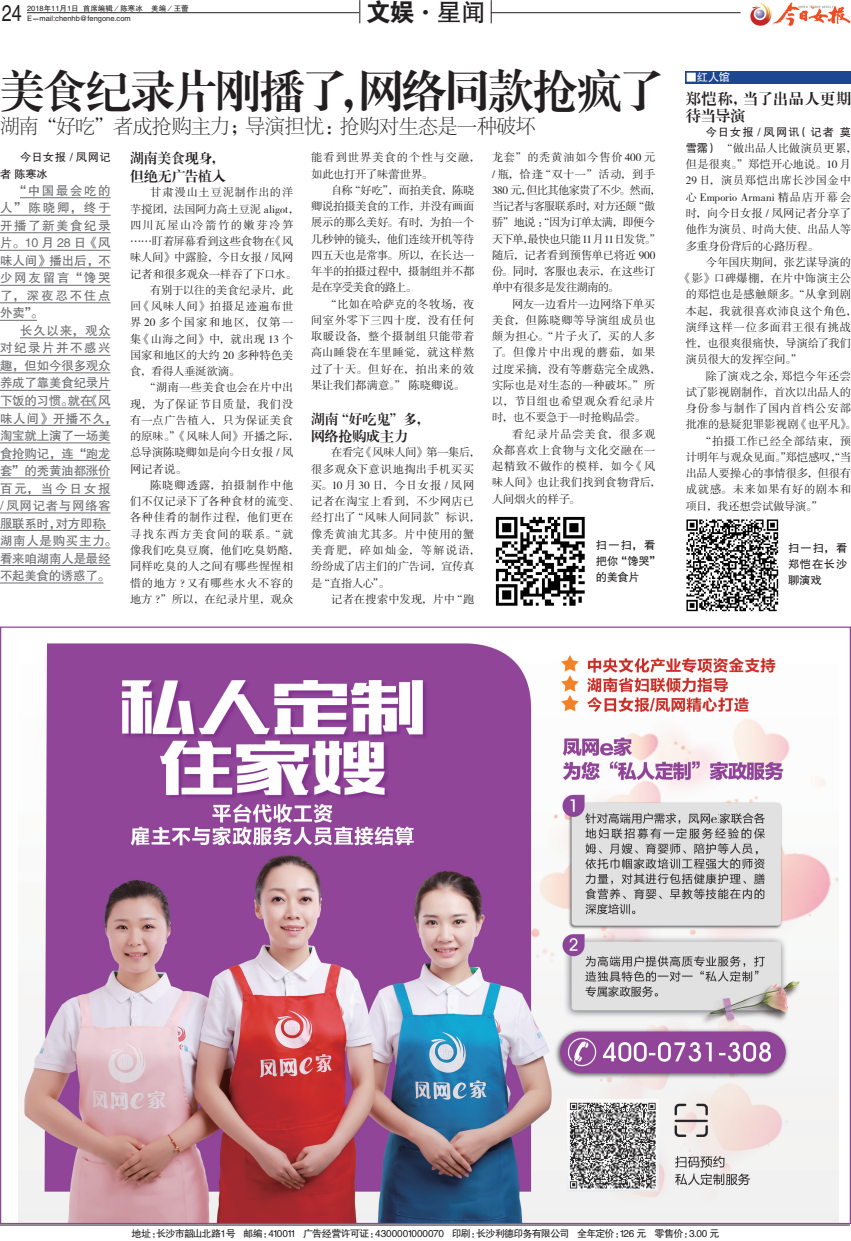
<style>
.page{position:relative;width:851px;height:1241px;background:#fff}
.page>*{position:absolute;margin:0;border:0;box-sizing:border-box;transform-origin:0 0}
.t1{font:45px "FZXBSJW GB1 0";letter-spacing:-.035em;color:#231f20}
.t2{font:25px "FZHTJW GB1 0";color:#231f20}
.t3{font:22.62px "FZHTJW GB1 0";color:#231f20;scale:.8 1}
.t4{font:20px "FZSYJW GB1 0";letter-spacing:-.03em;color:#231f20}
.t5{font:15px/17.5px "FZXBSJW GB1 0";letter-spacing:.02em;color:#231f20}
.t6{font:15px "FZSSJW GB1 0";color:#231f20}
.t7{font:13.75px/17.5px "FZXBSJW GB1 0";color:#231f20}
.t8{font:12.5px/17.5px "FZHTJW GB1 0";letter-spacing:-.01em;color:#6c6d70;text-align:justify}
.t9{font:11.25px/16.2px "FZSSJW GB1 0";letter-spacing:.015em;color:#231f20;text-align:justify}
.t10{font:11.25px/16.2px "FZSSJW GB1 0";letter-spacing:-.035em;color:#231f20}
.t11{font:11.25px/16.2px "FZSSJW GB1 0";letter-spacing:.035em;color:#231f20}
.t12{font:11.25px "FZSSJW GB1 0";letter-spacing:-.01em;color:#231f20}
.t13{font:11.25px/16.2px "FZSSJW GB1 0";letter-spacing:.04em;color:#231f20}
.t14{font:11.25px "FZSSJW GB1 0";letter-spacing:-.005em;color:#231f20}
.t15{font:11.25px "FZSSJW GB1 0";letter-spacing:.045em;color:#231f20}
.t16{font:11.25px/16.2px "FZSSJW GB1 0";letter-spacing:.08em;color:#231f20}
.t17{font:11.25px "FZSSJW GB1 0";letter-spacing:-.015em;color:#231f20}
.t18{font:11.25px "FZSSJW GB1 0";letter-spacing:.105em;color:#231f20}
.t19{font:11.25px "FZSSJW GB1 0";letter-spacing:.05em;color:#231f20}
.t20{font:11.25px "FZSSJW GB1 0";letter-spacing:.06em;color:#231f20}
.t21{font:11.25px "FZSSJW GB1 0";letter-spacing:.065em;color:#231f20}
.t22{font:11.25px "FZSSJW GB1 0";letter-spacing:-.025em;color:#231f20}
.t23{font:11.25px/16.2px "FZHTJW GB1 0";letter-spacing:-.005em;color:#231f20}
.t24{font:11.25px/16.2px "FZHTJW GB1 0";letter-spacing:.06em;color:#231f20;text-align:justify}
.t25{font:11.25px "FZSSJW GB1 0";letter-spacing:.07em;color:#231f20}
.t26{font:11.25px "FZSSJW GB1 0";letter-spacing:.125em;color:#231f20}
.t27{font:11.25px "FZHTJW GB1 0";letter-spacing:.105em;color:#231f20}
.t28{font:11.25px/16.2px "FZHTJW GB1 0";letter-spacing:.015em;color:#231f20}
.t29{font:11.25px "FZHTJW GB1 0";color:#fff}
.t30{font:10px "FZHTJW GB1 0";letter-spacing:-.06em;color:#231f20}
.t31{font:7.5px/10px "FZHTJW GB1 0";color:#231f20}
.s1{font-family:"FZDHTJW GB1 0"}
.s2{font-family:"FZHTJW GB1 0"}
</style>
<div class="page">
<div style="left:685px;top:71px;width:165px;height:13px;background:#1c4691"></div>
<hr style="left:27px;top:12px;width:713px;height:1px;background:#231f20">
<div style="left:359px;top:0;width:132px;height:25px;background:#fff"></div>
<svg style="left:359px;top:0;width:1px;height:23px"></svg>
<svg style="left:491px;top:0;width:1px;height:23px"></svg>
<img style="left:750px;top:2px;width:100px;height:23px">
<hr style="left:0;top:1224px;width:849px;height:1px;background:#231f20">
<img style="left:19px;top:643px;width:819px;height:578px">
<div style="left:754px;top:843px;width:10px;height:11px;background:#e1e1e1"></div>
<div style="left:710px;top:813px;width:8px;height:11px;background:#e1e1e1"></div>
<hr style="left:20px;top:197px;width:91px;height:1px;background:#6c6d70">
<hr style="left:0;top:215px;width:111px;height:1px;background:#6c6d70">
<hr style="left:0;top:232px;width:111px;height:1px;background:#6c6d70">
<hr style="left:0;top:250px;width:111px;height:1px;background:#6c6d70">
<hr style="left:0;top:267px;width:111px;height:1px;background:#6c6d70">
<hr style="left:0;top:285px;width:111px;height:1px;background:#6c6d70">
<hr style="left:0;top:302px;width:111px;height:1px;background:#6c6d70">
<hr style="left:0;top:320px;width:37px;height:1px;background:#6c6d70">
<hr style="left:20px;top:337px;width:90px;height:1px;background:#6c6d70">
<hr style="left:0;top:355px;width:110px;height:1px;background:#6c6d70">
<hr style="left:0;top:372px;width:110px;height:1px;background:#6c6d70">
<hr style="left:0;top:390px;width:110px;height:1px;background:#6c6d70">
<hr style="left:0;top:407px;width:110px;height:1px;background:#6c6d70">
<hr style="left:0;top:425px;width:110px;height:1px;background:#6c6d70">
<hr style="left:0;top:442px;width:110px;height:1px;background:#6c6d70">
<hr style="left:0;top:460px;width:110px;height:1px;background:#6c6d70">
<hr style="left:0;top:477px;width:110px;height:1px;background:#6c6d70">
<hr style="left:0;top:495px;width:110px;height:1px;background:#6c6d70">
<hr style="left:0;top:512px;width:110px;height:1px;background:#6c6d70">
<hr style="left:0;top:530px;width:110px;height:1px;background:#6c6d70">
<hr style="left:0;top:547px;width:110px;height:1px;background:#6c6d70">
<hr style="left:0;top:565px;width:110px;height:1px;background:#6c6d70">
<hr style="left:0;top:582px;width:103px;height:1px;background:#6c6d70">
<img style="left:495px;top:516px;width:90px;height:90px">
<img style="left:686px;top:519px;width:93px;height:93px">
<h3 class="t3" style="left:2px;top:1px;width:27px">24</h3>
<p class="t31" style="left:27px;top:3px;width:163px">2018年11月1日 首席编辑／陈寒冰 美编／王蕾<br>E－mail:chenhb@fengone.com</p>
<h2 class="t2" style="left:365px;top:-1px;width:121px"><span class="s1">文娱</span>·星闻</h2>
<h1 class="t1" style="left:-1px;top:66px;width:666px">美食纪录片刚播了，网络同款抢疯了</h1>
<p class="t29" style="left:685px;top:70px;width:46px">■红人馆</p>
<p class="t7" style="left:130px;top:150px;width:97px">湖南美食现身，但绝无广告植入</p>
<p class="t21" style="left:150px;top:186px;width:145px">甘肃漫山土豆泥制作出的洋</p>
<p class="t12" style="left:130px;top:203px;width:170px">芋搅团，法国阿力高土豆泥 aligot，</p>
<p class="t26" style="left:130px;top:219px;width:165px">四川瓦屋山冷箭竹的嫩芽冷笋</p>
<p class="t14" style="left:130px;top:235px;width:165px">……盯着屏幕看到这些食物在《风</p>
<p class="t9" style="left:130px;top:250px;width:165px">味人间》中露脸，今日女报 / 凤网</p>
<p class="t14" style="left:130px;top:268px;width:168px">记者和很多观众一样吞了下口水。</p>
<p class="t12" style="left:150px;top:284px;width:145px">有别于以往的美食纪录片，此</p>
<p class="t25" style="left:130px;top:300px;width:165px">回《风味人间》拍摄足迹遍布世</p>
<p class="t18" style="left:130px;top:316px;width:165px">界 20 多个国家和地区，仅第一</p>
<p class="t15" style="left:130px;top:333px;width:165px">集《山海之间》中，就出现 13 个</p>
<p class="t9" style="left:130px;top:347px;width:165px">国家和地区的大约 20 多种特色美</p>
<p class="t12" style="left:130px;top:365px;width:111px">食，看得人垂涎欲滴。</p>
<p class="t9" style="left:144px;top:380px;width:150px">“湖南一些美食也会在片中出</p>
<p class="t21" style="left:130px;top:398px;width:165px">现，为了保证节目质量，我们没</p>
<p class="t13" style="left:130px;top:412px;width:165px">有一点广告植入，只为保证美食</p>
<p class="t9" style="left:130px;top:429px;width:170px">的原味。”《风味人间》开播之际，</p>
<p class="t17" style="left:130px;top:446px;width:165px">总导演陈晓卿如是向今日女报 / 凤</p>
<p class="t9" style="left:130px;top:461px;width:58px">网记者说。</p>
<p class="t16" style="left:150px;top:477px;width:145px">陈晓卿透露，拍摄制作中他</p>
<p class="t9" style="left:130px;top:494px;width:170px">们不仅记录下了各种食材的流变、</p>
<p class="t15" style="left:130px;top:511px;width:165px">各种佳肴的制作过程，他们更在</p>
<p class="t18" style="left:130px;top:528px;width:165px">寻找东西方美食间的联系。“就</p>
<p class="t9" style="left:130px;top:542px;width:170px">像我们吃臭豆腐，他们吃臭奶酪，</p>
<p class="t13" style="left:130px;top:559px;width:165px">同样吃臭的人之间有哪些惺惺相</p>
<p class="t19" style="left:130px;top:576px;width:165px">惜的地方 ? 又有哪些水火不容的</p>
<p class="t12" style="left:130px;top:593px;width:165px">地方 ?”所以，在纪录片里，观众</p>
<h3 class="t5" style="left:685px;top:90px;width:167px">郑恺称，当了出品人更期待当导演</h3>
<p class="t27" style="left:705px;top:126px;width:147px">今日女报 / 凤网讯（记者 莫</p>
<p class="t9" style="left:685px;top:140px;width:172px;text-align:left"><span class="s2">雪霈）</span> “做出品人比做演员更累，但是很爽。”郑恺开心地说。10 月<br>29 日，演员郑恺出席长沙国金中心 Emporio Armani 精品店开幕会时，向今日女报 / 凤网记者分享了他作为演员、时尚大使、出品人等多重身份背后的心路历程。</p>
<p class="t12" style="left:705px;top:256px;width:147px">今年国庆期间，张艺谋导演的</p>
<p class="t9" style="left:680px;top:270px;width:172px">《影》口碑爆棚，在片中饰演主公</p>
<p class="t9" style="left:685px;top:287px;width:167px">的郑恺也是感触颇多。“从拿到剧</p>
<p class="t11" style="left:685px;top:303px;width:172px">本起，我就很喜欢沛良这个角色，</p>
<p class="t19" style="left:685px;top:321px;width:167px">演绎这样一位多面君王很有挑战</p>
<p class="t12" style="left:685px;top:337px;width:167px">性，也很爽很痛快，导演给了我们</p>
<p class="t12" style="left:685px;top:353px;width:118px">演员很大的发挥空间。”</p>
<p class="t9" style="left:705px;top:368px;width:147px">除了演戏之余，郑恺今年还尝</p>
<p class="t22" style="left:685px;top:386px;width:167px">试了影视剧制作，首次以出品人的</p>
<p class="t20" style="left:685px;top:402px;width:167px">身份参与制作了国内首档公安部</p>
<p class="t14" style="left:685px;top:418px;width:172px">批准的悬疑犯罪影视剧《也平凡》。</p>
<p class="t15" style="left:700px;top:435px;width:152px">“拍摄工作已经全部结束，预</p>
<p class="t14" style="left:685px;top:451px;width:167px">计明年与观众见面。”郑恺感叹，“当</p>
<p class="t17" style="left:685px;top:467px;width:167px">出品人要操心的事情很多，但很有</p>
<p class="t20" style="left:685px;top:483px;width:167px">成就感。未来如果有好的剧本和</p>
<p class="t12" style="left:685px;top:500px;width:138px">项目，我还想尝试做导演。”</p>
<h3 class="t4" style="left:0;top:116px;width:537px">湖南“好吃”者成抢购主力；导演担忧：抢购对生态是一种破坏</h3>
<p class="t28" style="left:0;top:150px;width:112px;text-indent:20px">今日女报 / 凤网记者 陈寒冰</p>
<p class="t8" style="left:0;top:182px;width:112px;text-indent:14px">“中国最会吃的人”陈晓卿，终于开播了新美食纪录片。10 月 28 日《风味人间》播出后，不少网友留言“馋哭了，深夜忍不住点外卖”。</p>
<p class="t8" style="left:0;top:322px;width:118px;text-align:left;text-indent:20px">长久以来，观众对纪录片并不感兴趣，但如今很多观众养成了靠美食纪录片下饭的习惯。就在《风味人间》开播不久，淘宝就上演了一场美食抢购记，连“跑龙套”的秃黄油都涨价百元，当今日女报/ 凤网记者与网络客服联系时，对方即称：湖南人是购买主力。看来咱湖南人是最经不起美食的诱惑了。</p>
<p class="t10" style="left:492px;top:150px;width:170px">龙套”的秃黄油如今售价 400 元/ 瓶，恰逢“双十一”活动，到手<br>380 元，但比其他家贵了不少。然而，当记者与客服联系时，对方还颇“傲骄”地说：“因为订单太满，即便今天下单，最快也只能 11月11日发货。”随后，记者看到预售单已将近 900份。同时，客服也表示，在这些订单中有很多是发往湖南的。</p>
<p class="t9" style="left:492px;top:296px;width:170px;text-align:left;text-indent:20px">网友一边看片一边网络下单买美食，但陈晓卿等导演组成员也颇为担心。“片子火了，买的人多了。但像片中出现的蘑茹，如果过度采摘，没有等蘑菇完全成熟，实际也是对生态的一种破坏。”所以，节目组也希望观众看纪录片时，也不要急于一时抢购品尝。</p>
<p class="t13" style="left:492px;top:426px;width:170px;text-indent:20px">看纪录片品尝美食，很多观众都喜欢上食物与文化交融在一起精致不做作的模样，如今《风味人间》也让我们找到食物背后，人间烟火的样子。</p>
<p class="t16" style="left:311px;top:150px;width:170px">能看到世界美食的个性与交融，如此也打开了味蕾世界。</p>
<p class="t9" style="left:311px;top:182px;width:165px;text-indent:20px">自称“好吃”，而拍美食，陈晓卿说拍摄美食的工作，并没有画面展示的那么美好。有时，为拍一个几秒钟的镜头，他们连续开机等待四五天也是常事。所以，在长达一年半的拍摄过程中，摄制组并不都是在享受美食的路上。</p>
<p class="t9" style="left:311px;top:296px;width:165px;text-indent:14px">“比如在哈萨克的冬牧场，夜间室外零下三四十度，没有任何取暖设备，整个摄制组只能带着高山睡袋在车里睡觉，就这样熬过了十天。但好在，拍出来的效果让我们都满意。” 陈晓卿说。</p>
<p class="t7" style="left:311px;top:410px;width:120px">湖南“好吃鬼”多，网络抢购成主力</p>
<p class="t11" style="left:311px;top:445px;width:170px;text-indent:20px">在看完《风味人间》第一集后，很多观众下意识地掏出手机买买买。10 月30 日，今日女报 / 凤网记者在淘宝上看到，不少网店已经打出了“风味人间同款”标识，像秃黄油尤其多。片中使用的蟹美膏肥，碎如灿金，等解说语，纷纷成了店主们的广告词，宣传真是“直指人心”。</p>
<p class="t9" style="left:331px;top:591px;width:145px">记者在搜索中发现，片中“跑</p>
<p class="t23" style="left:596px;top:537px;width:66px">扫一扫，看把你“馋哭”的美食片</p>
<p class="t24" style="left:787px;top:540px;width:61px">扫一扫，看郑恺在长沙聊演戏</p>
<h3 class="t6" style="left:710px;top:809px;width:8px">e</h3>
<p class="t24" style="left:754px;top:841px;width:13px">，</p>
<p class="t30" style="left:131px;top:1228px;width:589px">地址：长沙市韶山北路1号 邮编：410011 广告经营许可证：4300001000070 印刷：长沙利德印务有限公司 全年定价：126 元 零售价：3.00 元</p>
</div>
